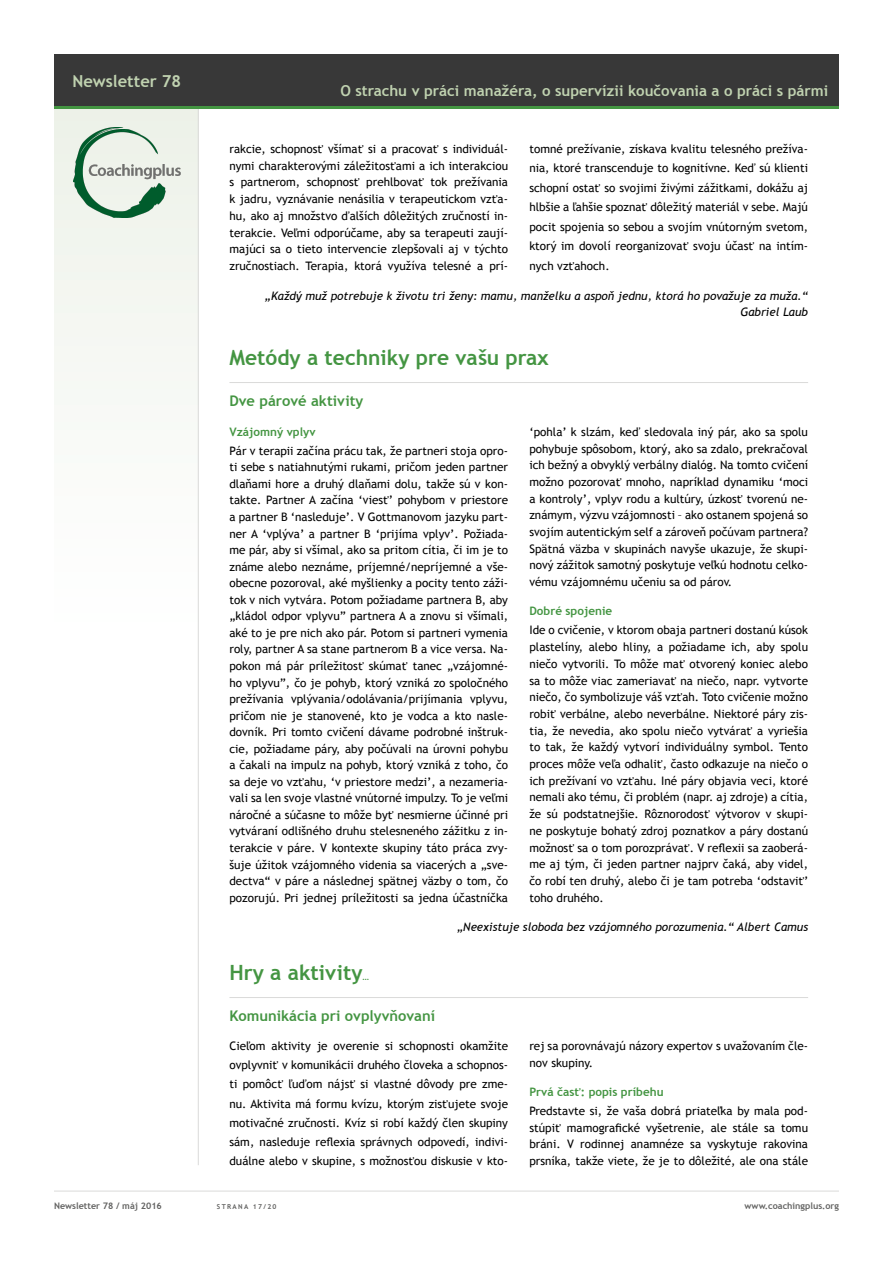
<style>
.page{position:relative;width:893px;height:1263px;background:#fff}
.page>*{position:absolute;margin:0;border:0;box-sizing:border-box;transform-origin:0 0}
.t1{font:700 21px "Trebuchet MS";color:#449542}
.t2{font:700 16.5px "Trebuchet MS";color:#c0d2b0}
.t3{font:700 15px "Trebuchet MS";color:#c0d2b0}
.t4{font:700 14.7px "Trebuchet MS";color:#449542}
.t5{font:11.7px/16.6px "Trebuchet MS";color:#000;text-align:justify}
.t6{font:italic 11.7px/16.5px "Trebuchet MS";color:#000;text-align:right}
.t7{font:700 11.7px "Trebuchet MS";color:#449542}
.t8{font:700 9px "Trebuchet MS";color:#636362}
.t9{font:700 9px "Trebuchet MS";color:#449542}
.t10{font:700 6.75px "Trebuchet MS";letter-spacing:.2em;color:#636362}
</style>
<div class="page">
<div style="left:54px;top:106px;width:145px;height:525px;background:#f7f9f5"></div>
<hr style="left:54px;top:1191px;width:785px;height:1px;background:#dadad9">
<hr style="left:198px;top:108px;width:1px;height:1057px;background:#dadad9">
<div style="left:54px;top:54px;width:785px;height:53px;background:#383838"></div>
<hr style="left:54px;top:106px;width:785px;height:3px;background:#449542">
<img style="left:74px;top:127px;width:106px;height:91px">
<hr style="left:229px;top:382px;width:579px;height:1px;background:#dadad9">
<hr style="left:229px;top:997px;width:579px;height:1px;background:#dadad9">
<h2 class="t2" style="left:72px;top:70px;width:110px">Newsletter 78</h2>
<p class="t3" style="left:340px;top:81px;width:489px">O strachu v práci manažéra, o supervízii koučovania a o práci s pármi</p>
<p class="t5" style="left:229px;top:141px;width:280px">rakcie, schopnosť všímať si a pracovať s individuál&shy;nymi charakterovými záležitosťami a ich interakciou s partnerom, schopnosť prehlbovať tok prežívania k jadru, vyznávanie nenásilia v terapeutickom vzťa&shy;hu, ako aj množstvo ďalších dôležitých zručností in&shy;terakcie. Veľmi odporúčame, aby sa terapeuti zaují&shy;majúci sa o tieto intervencie zlepšovali aj v týchto zručnostiach. Terapia, ktorá využíva telesné a prí-</p>
<p class="t5" style="left:529px;top:139px;width:280px;line-height:19.5px">tomné prežívanie, získava kvalitu telesného prežíva&shy;nia, ktoré transcenduje to kognitívne. Keď sú klienti schopní ostať so svojimi živými zážitkami, dokážu aj hlbšie a ľahšie spoznať dôležitý materiál v sebe. Majú pocit spojenia so sebou a svojím vnútorným svetom, ktorý im dovolí reorganizovať svoju účasť na intím&shy;nych vzťahoch.</p>
<p class="t6" style="left:265px;top:287px;width:545px">„Každý muž potrebuje k životu tri ženy: mamu, manželku a aspoň jednu, ktorá ho považuje za muža.“<br>Gabriel Laub</p>
<h1 class="t1" style="left:229px;top:345px;width:321px">Metódy a techniky pre vašu prax</h1>
<p class="t4" style="left:229px;top:392px;width:136px">Dve párové aktivity</p>
<p class="t7" style="left:229px;top:424px;width:88px">Vzájomný vplyv</p>
<p class="t5" style="left:229px;top:443px;width:280px">Pár v terapii začína prácu tak, že partneri stoja opro&shy;ti sebe s natiahnutými rukami, pričom jeden partner dlaňami hore a druhý dlaňami dolu, takže sú v kon&shy;takte. Partner A začína ‘viesť’ pohybom v priestore a partner B ‘nasleduje’. V Gottmanovom jazyku part&shy;ner A ‘vplýva’ a partner B ‘prijíma vplyv’. Požiada&shy;me pár, aby si všímal, ako sa pritom cítia, či im je to známe alebo neznáme, príjemné/nepríjemné a vše&shy;obecne pozoroval, aké myšlienky a pocity tento záži&shy;tok v nich vytvára. Potom požiadame partnera B, aby „kládol odpor vplyvu” partnera A a znovu si všímali, aké to je pre nich ako pár. Potom si partneri vymenia roly, partner A sa stane partnerom B a vice versa. Na&shy;pokon má pár príležitosť skúmať tanec „vzájomné&shy;ho vplyvu”, čo je pohyb, ktorý vzniká zo spoločného prežívania vplývania/odolávania/prijímania vplyvu, pričom nie je stanovené, kto je vodca a kto nasle&shy;dovník. Pri tomto cvičení dávame podrobné inštruk&shy;cie, požiadame páry, aby počúvali na úrovni pohybu a čakali na impulz na pohyb, ktorý vzniká z toho, čo sa deje vo vzťahu, ‘v priestore medzi’, a nezameria&shy;vali sa len svoje vlastné vnútorné impulzy. To je veľmi náročné a súčasne to môže byť nesmierne účinné pri vytváraní odlišného druhu stelesneného zážitku z in&shy;terakcie v páre. V kontexte skupiny táto práca zvy&shy;šuje úžitok vzájomného videnia sa viacerých a „sve&shy;dectva“ v páre a následnej spätnej väzby o tom, čo pozorujú. Pri jednej príležitosti sa jedna účastníčka</p>
<p class="t5" style="left:529px;top:423px;width:280px">‘pohla’ k slzám, keď sledovala iný pár, ako sa spolu pohybuje spôsobom, ktorý, ako sa zdalo, prekračoval ich bežný a obvyklý verbálny dialóg. Na tomto cvičení možno pozorovať mnoho, napríklad dynamiku ‘moci a kontroly’, vplyv rodu a kultúry, úzkosť tvorenú ne&shy;známym, výzvu vzájomnosti – ako ostanem spojená so svojím autentickým self a zároveň počúvam partnera?<br>Spätná väzba v skupinách navyše ukazuje, že skupi&shy;nový zážitok samotný poskytuje veľkú hodnotu celko&shy;vému vzájomnému učeniu sa od párov.</p>
<p class="t7" style="left:529px;top:604px;width:84px">Dobré spojenie</p>
<p class="t5" style="left:529px;top:622px;width:281px">Ide o cvičenie, v ktorom obaja partneri dostanú kúsok plastelíny, alebo hliny, a požiadame ich, aby spolu niečo vytvorili. To môže mať otvorený koniec alebo sa to môže viac zameriavať na niečo, napr. vytvorte niečo, čo symbolizuje váš vzťah. Toto cvičenie možno robiť verbálne, alebo neverbálne. Niektoré páry zis&shy;tia, že nevedia, ako spolu niečo vytvárať a vyriešia to tak, že každý vytvorí individuálny symbol. Tento proces môže veľa odhaliť, často odkazuje na niečo o ich prežívaní vo vzťahu. Iné páry objavia veci, ktoré nemali ako tému, či problém (napr. aj zdroje) a cítia, že sú podstatnejšie. Rôznorodosť výtvorov v skupi&shy;ne poskytuje bohatý zdroj poznatkov a páry dostanú možnosť sa o tom porozprávať. V reflexii sa zaoberá&shy;me aj tým, či jeden partner najprv čaká, aby videl, čo robí ten druhý, alebo či je tam potreba ‘odstaviť’ toho druhého.</p>
<h1 class="t1" style="left:229px;top:960px;width:135px">Hry a aktivity</h1>
<p class="t9" style="left:363px;top:971px;width:8px">…</p>
<p class="t6" style="left:457px;top:919px;width:352px">„Neexistuje sloboda bez vzájomného porozumenia.“ Albert Camus</p>
<p class="t4" style="left:229px;top:1006px;width:207px">Komunikácia pri ovplyvňovaní</p>
<p class="t5" style="left:229px;top:1036px;width:280px;line-height:19.2px">Cieľom aktivity je overenie si schopnosti okamžite ovplyvniť v komunikácii druhého človeka a schopnos&shy;ti pomôcť ľuďom nájsť si vlastné dôvody pre zme&shy;nu. Aktivita má formu kvízu, ktorým zisťujete svoje motivačné zručnosti. Kvíz si robí každý člen skupiny sám, nasleduje reflexia správnych odpovedí, indivi&shy;duálne alebo v skupine, s možnosťou diskusie v kto-</p>
<p class="t5" style="left:529px;top:1038px;width:280px">rej sa porovnávajú názory expertov s uvažovaním čle&shy;nov skupiny.</p>
<p class="t7" style="left:529px;top:1084px;width:136px">Prvá časť: popis príbehu</p>
<p class="t5" style="left:529px;top:1103px;width:280px">Predstavte si, že vaša dobrá priateľka by mala pod&shy;stúpiť mamografické vyšetrenie, ale stále sa tomu bráni. V rodinnej anamnéze sa vyskytuje rakovina prsníka, takže viete, že je to dôležité, ale ona stále</p>
<p class="t8" style="left:54px;top:1200px;width:109px">Newsletter 78 / máj 2016</p>
<p class="t10" style="left:217px;top:1202px;width:61px">st rana 17/20</p>
<p class="t8" style="left:745px;top:1200px;width:96px">www.coachingplus.org</p>
</div>
